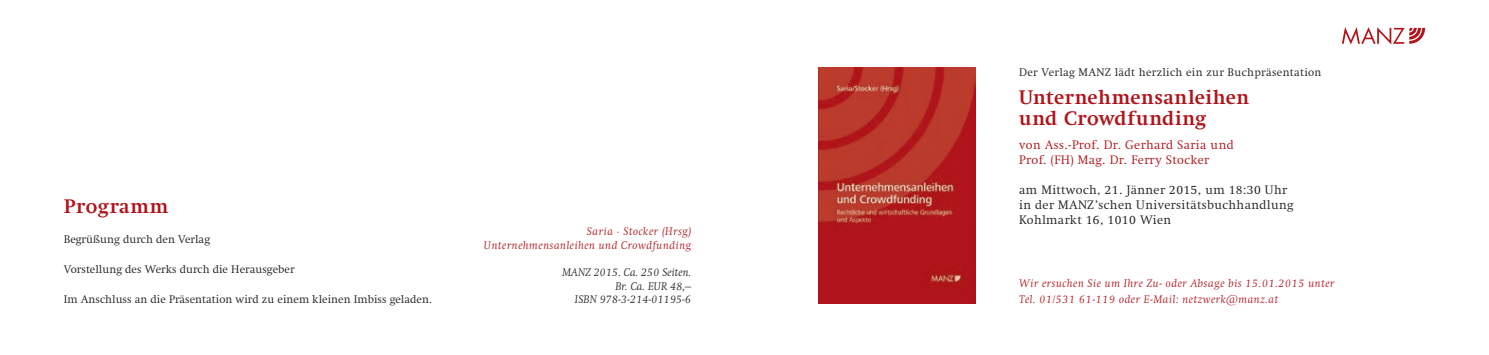
<style>
.page{position:relative;width:1489px;height:355px;background:#fff}
.page>*{position:absolute;margin:0;border:0;box-sizing:border-box;transform-origin:0 0}
.t1{font:700 20px/21.2px "Swift LT Pro";letter-spacing:.025em;color:#b0131a}
.t2{font:300 12.5px/15px "Swift LT Pro";letter-spacing:.03em;color:#231f20}
.t3{font:300 12.5px/15px "Swift LT Pro";letter-spacing:.03em;color:#b0131a}
.t4{font:italic 300 11.25px/15.8px "Swift LT Pro";letter-spacing:.05em;color:#b0131a}
.t5{font:300 11.25px "Swift LT Pro";letter-spacing:.005em;color:#231f20}
.t6{font:italic 300 11.25px/13.5px "Swift LT Pro";letter-spacing:.005em;color:#231f20;text-align:right}
.t7{font:300 11.25px "Swift LT Pro";letter-spacing:.03em;color:#231f20}
</style>
<div class="page">
<img style="left:818px;top:68px;width:156px;height:234px">
<svg style="left:1341px;top:27px;width:83px;height:17px"></svg>
<h1 class="t1" style="left:64px;top:195px;width:106px">Programm</h1>
<p class="t5" style="left:64px;top:232px;width:148px">Begrüßung durch den Verlag</p>
<p class="t5" style="left:64px;top:262px;width:232px">Vorstellung des Werks durch die Herausgeber</p>
<p class="t5" style="left:64px;top:292px;width:370px">Im Anschluss an die Präsentation wird zu einem kleinen Imbiss geladen.</p>
<p class="t4" style="left:484px;top:224px;width:209px;line-height:13.5px;text-align:right">Saria · Stocker (Hrsg)<br>Unternehmensanleihen und Crowdfunding</p>
<p class="t6" style="left:562px;top:265px;width:130px">MANZ 2015. Ca. 250 Seiten.<br>Br. Ca. EUR 48,–<br>ISBN 978-3-214-01195-6</p>
<p class="t7" style="left:1019px;top:66px;width:304px">Der Verlag MANZ lädt herzlich ein zur Buchpräsentation</p>
<h1 class="t1" style="left:1019px;top:86px;width:231px">Unternehmensanleihen und Crowdfunding</h1>
<p class="t3" style="left:1019px;top:137px;width:216px">von Ass.-Prof. Dr. Gerhard Saria und<br>Prof. (FH) Mag. Dr. Ferry Stocker</p>
<p class="t2" style="left:1019px;top:182px;width:276px">am Mittwoch, 21. Jänner 2015, um 18:30 Uhr in der MANZ’schen Universitätsbuchhandlung<br>Kohlmarkt 16, 1010 Wien</p>
<p class="t4" style="left:1019px;top:275px;width:317px">Wir ersuchen Sie um Ihre Zu- oder Absage bis 15.01.2015 unter<br>Tel. 01/531 61-119 oder E-Mail: netzwerk@manz.at</p>
</div>
